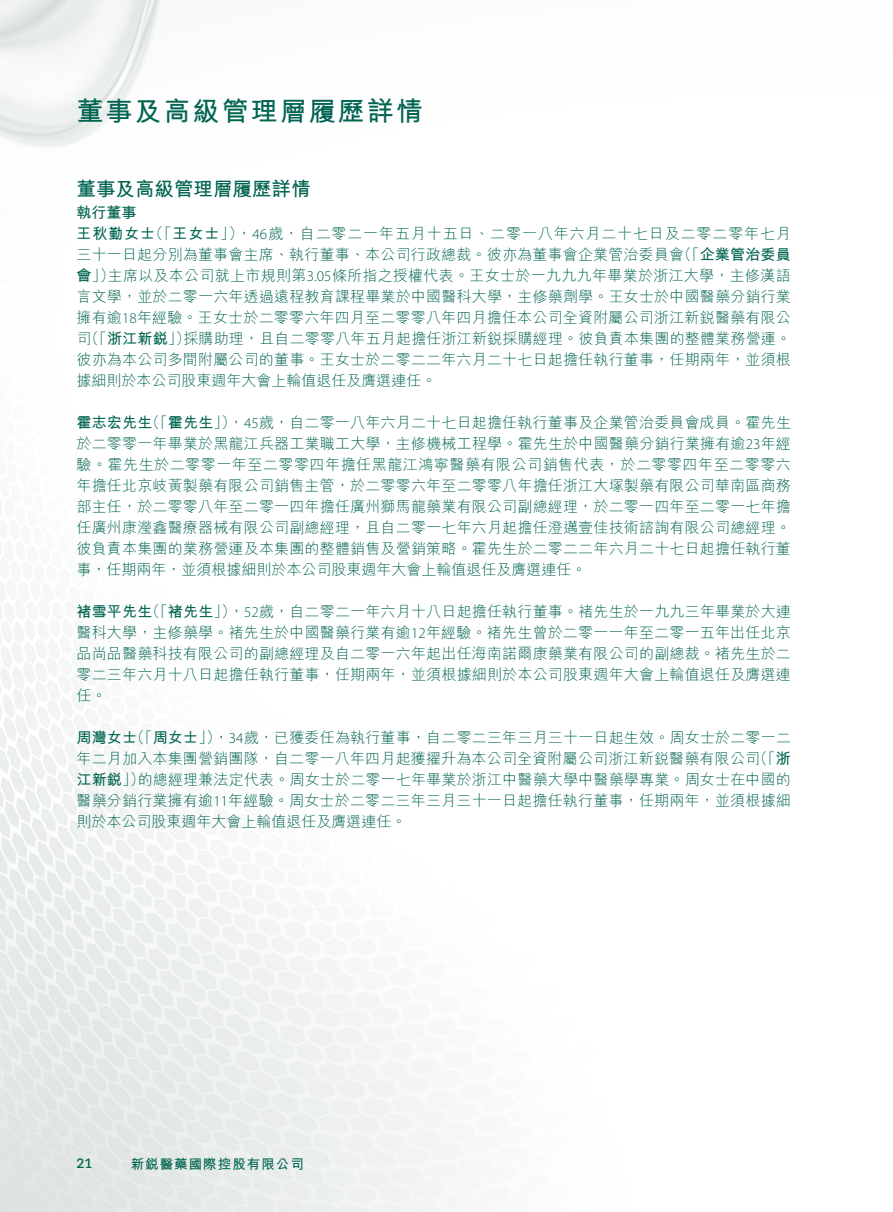
<style>
.page{position:relative;width:893px;height:1212px;background:#fff}
.page>*{position:absolute;margin:0;border:0;box-sizing:border-box;transform-origin:0 0}
.t1{font:700 27px "M Hei HK";letter-spacing:.075em;color:#006450}
.t2{font:700 19.5px "M Hei HK";color:#006450}
.t3{font:300 15px/21px "M Hei HK";letter-spacing:.015em;color:#006450}
.t4{font:300 15px "M Hei HK";letter-spacing:.06em;color:#006450}
.t5{font:700 15px "M Hei HK";letter-spacing:.015em;color:#006450}
.t6{font:700 13.5px "M Hei HK";letter-spacing:.075em;color:#006450}
.t7{font:700 13.5px "Caecilia LT Std";color:#006450}
.s1{font-family:"Myriad Pro"}
.s2{font-weight:700}
.s3{font-weight:300}
</style>
<div class="page">
<img style="left:0;top:0;width:480px;height:1212px">
<h1 class="t1" style="left:77px;top:92px;width:348px">董事及高級管理層履歷詳情</h1>
<h2 class="t2" style="left:77px;top:175px;width:236px">董事及高級管理層履歷詳情</h2>
<p class="t5" style="left:77px;top:201px;width:62px">執行董事</p>
<p class="t4" style="left:237px;top:225px;width:555px">，<span class="s1">46</span>歲，自二零二一年五月十五日、二零一八年六月二十七日及二零二零年七月</p>
<p class="t3" style="left:148px;top:222px;width:97px">（「<span class="s2">王女士</span>」）</p>
<p class="t5" style="left:77px;top:222px;width:80px">王秋勤女士</p>
<p class="t5" style="left:677px;top:243px;width:115px"><span class="s3">（「</span>企業管治委員</p>
<p class="t3" style="left:108px;top:243px;width:685px;text-indent:-31px">三十一日起分別為董事會主席、執行董事、本公司行政總裁。彼亦為董事會企業管治委員會<br>主席以及本公司就上市規則第<span class="s1">3.05</span>條所指之授權代表。王女士於一九九九年畢業於浙江大學，主修漢語</p>
<p class="t3" style="left:77px;top:264px;width:40px"><span class="s2">會</span>」）</p>
<p class="t3" style="left:77px;top:285px;width:716px">言文學，並於二零一六年透過遠程教育課程畢業於中國醫科大學，主修藥劑學。王女士於中國醫藥分銷行業</p>
<p class="t3" style="left:77px;top:306px;width:716px">擁有逾<span class="s1">18</span>年經驗。王女士於二零零六年四月至二零零八年四月擔任本公司全資附屬公司浙江新銳醫藥有限公</p>
<p class="t3" style="left:183px;top:327px;width:609px">採購助理，且自二零零八年五月起擔任浙江新銳採購經理。彼負責本集團的整體業務營運。</p>
<p class="t3" style="left:84px;top:327px;width:108px">（「<span class="s2">浙江新銳</span>」）</p>
<p class="t3" style="left:77px;top:327px;width:716px">司<br>彼亦為本公司多間附屬公司的董事。王女士於二零二二年六月二十七日起擔任執行董事，任期兩年，並須根據細則於本公司股東週年大會上輪值退任及膺選連任。</p>
<p class="t3" style="left:229px;top:411px;width:563px">，<span class="s1">45</span>歲，自二零一八年六月二十七日起擔任執行董事及企業管治委員會成員。霍先生</p>
<p class="t3" style="left:145px;top:411px;width:93px">（「<span class="s2">霍先生</span>」）</p>
<p class="t3" style="left:77px;top:411px;width:716px"><span class="s2">霍志宏先生<br></span>於二零零一年畢業於黑龍江兵器工業職工大學，主修機械工程學。霍先生於中國醫藥分銷行業擁有逾<span class="s1">23</span>年經驗。霍先生於二零零一年至二零零四年擔任黑龍江鴻寧醫藥有限公司銷售代表，於二零零四年至二零零六年擔任北京岐黃製藥有限公司銷售主管，於二零零六年至二零零八年擔任浙江大塚製藥有限公司華南區商務部主任，於二零零八年至二零一四年擔任廣州獅馬龍藥業有限公司副總經理，於二零一四年至二零一七年擔任廣州康瀅鑫醫療器械有限公司副總經理，且自二零一七年六月起擔任澄邁壹佳技術諮詢有限公司總經理。彼負責本集團的業務營運及本集團的整體銷售及營銷策略。霍先生於二零二二年六月二十七日起擔任執行董事，任期兩年，並須根據細則於本公司股東週年大會上輪值退任及膺選連任。</p>
<p class="t3" style="left:229px;top:600px;width:563px">，<span class="s1">52</span>歲，自二零二一年六月十八日起擔任執行董事。褚先生於一九九三年畢業於大連</p>
<p class="t3" style="left:145px;top:600px;width:93px">（「<span class="s2">褚先生</span>」）</p>
<p class="t3" style="left:77px;top:600px;width:716px"><span class="s2">褚雪平先生<br></span>醫科大學，主修藥學。褚先生於中國醫藥行業有逾<span class="s1">12</span>年經驗。褚先生曾於二零一一年至二零一五年出任北京品尚品醫藥科技有限公司的副總經理及自二零一六年起出任海南諾爾康藥業有限公司的副總裁。褚先生於二零二三年六月十八日起擔任執行董事，任期兩年，並須根據細則於本公司股東週年大會上輪值退任及膺選連任。</p>
<p class="t3" style="left:214px;top:726px;width:579px">，<span class="s1">34</span>歲，已獲委任為執行董事，自二零二三年三月三十一日起生效。周女士於二零一二</p>
<p class="t3" style="left:130px;top:726px;width:93px">（「<span class="s2">周女士</span>」）</p>
<p class="t5" style="left:77px;top:726px;width:62px">周灣女士</p>
<p class="t3" style="left:138px;top:747px;width:655px;text-indent:-61px">年二月加入本集團營銷團隊，自二零一八年四月起獲擢升為本公司全資附屬公司浙江新銳醫藥有限公司<br>的總經理兼法定代表。周女士於二零一七年畢業於浙江中醫藥大學中醫藥學專業。周女士在中國的</p>
<p class="t3" style="left:753px;top:747px;width:39px">（「<span class="s2">浙</span></p>
<p class="t3" style="left:77px;top:768px;width:716px"><span class="s2">江新銳</span>」）<br>醫藥分銷行業擁有逾<span class="s1">11</span>年經驗。周女士於二零二三年三月三十一日起擔任執行董事，任期兩年，並須根據細則於本公司股東週年大會上輪值退任及膺選連任。</p>
<p class="t7" style="left:77px;top:1155px;width:17px">21</p>
<p class="t6" style="left:131px;top:1154px;width:175px">新銳醫藥國際控股有限公司</p>
</div>
